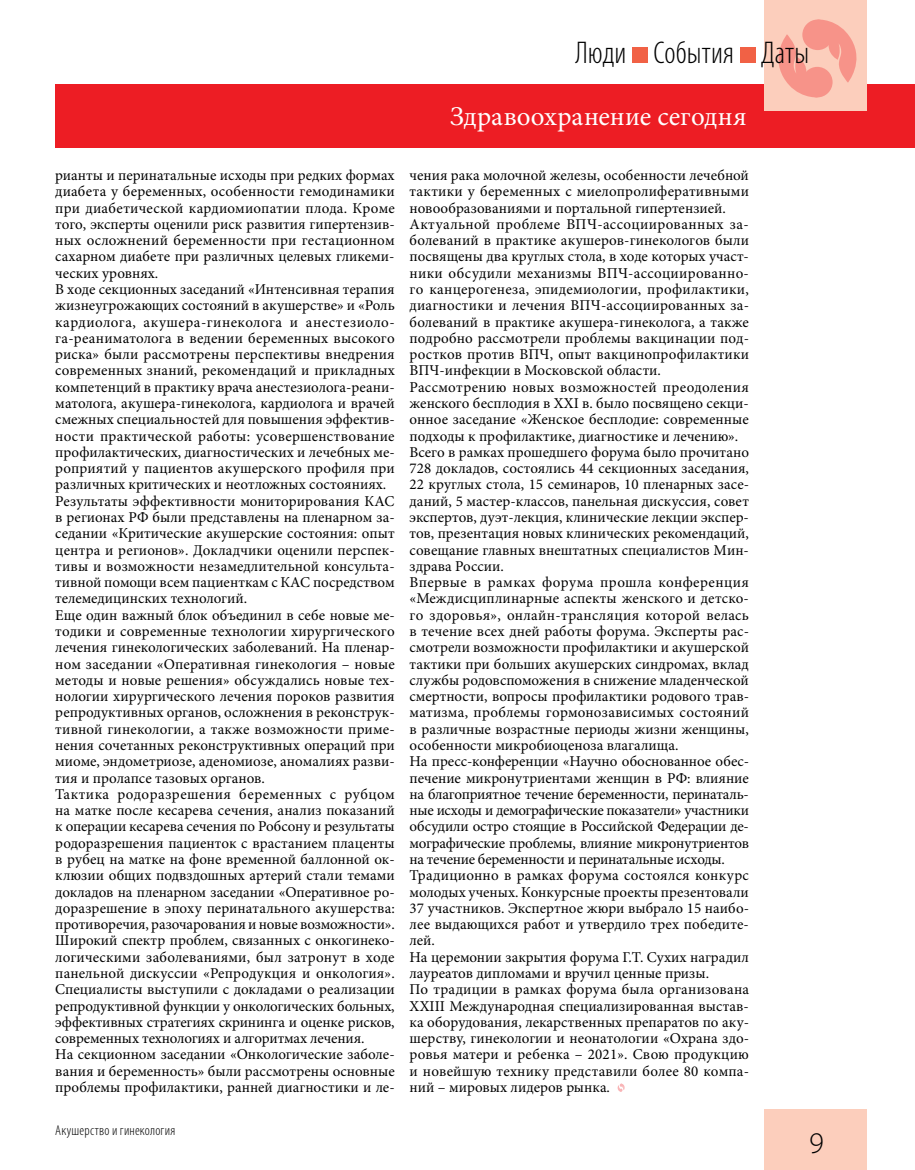
<style>
.page{position:relative;width:915px;height:1170px;background:#fff}
.page>*{position:absolute;margin:0;border:0;box-sizing:border-box;transform-origin:0 0}
.t1{font:300 condensed 31.5px "Myriad Pro";letter-spacing:.005em;color:#000}
.t2{font:300 30px "Myriad Pro";color:#000}
.t3{font:27px "Minion Pro";letter-spacing:.005em;color:#fff}
.t4{font:15px/16.2px "Minion Pro";color:#000}
.t5{font:300 condensed 14.25px "Myriad Pro";letter-spacing:.015em;color:#000}
</style>
<div class="page">
<div style="left:764px;top:1108px;width:102px;height:61px;background:#fccebc"></div>
<div style="left:55px;top:84px;width:859px;height:63px;background:#ed1d24"></div>
<div style="left:764px;top:0;width:102px;height:111px;background:#fccebc"></div>
<svg style="left:778px;top:19px;width:79px;height:79px"></svg>
<div style="left:631px;top:47px;width:16px;height:16px;background:#f16145"></div>
<div style="left:739px;top:47px;width:16px;height:16px;background:#f16145"></div>
<svg style="left:617px;top:1083px;width:8px;height:8px"></svg>
<h1 class="t1" style="left:575px;top:34px;width:235px">Люди События Даты</h1>
<h3 class="t3" style="left:450px;top:99px;width:298px">Здравоохранение сегодня</h3>
<p class="t4" style="left:55px;top:167px;width:341px">рианты и перинатальные исходы при редких формах диабета у беременных, особенности гемодинамики при диабетической кардиомиопатии плода. Кроме того, эксперты оценили риск развития гипертензив&shy;ных осложнений беременности при гестационном сахарном диабете при различных целевых гликеми&shy;ческих уровнях.<br>В ходе секционных заседаний «Интенсивная терапия жизнеугрожающих состояний в акушерстве» и «Роль кардиолога, акушера-гинеколога и анестезиоло&shy;га-реаниматолога в ведении беременных высокого риска» были рассмотрены перспективы внедрения современных знаний, рекомендаций и прикладных компетенций в практику врача анестезиолога-реани&shy;матолога, акушера-гинеколога, кардиолога и врачей смежных специальностей для повышения эффектив&shy;ности практической работы: усовершенствование профилактических, диагностических и лечебных ме&shy;роприятий у пациентов акушерского профиля при различных критических и неотложных состояниях.<br>Результаты эффективности мониторирования КАС в регионах РФ были представлены на пленарном за&shy;седании «Критические акушерские состояния: опыт центра и регионов». Докладчики оценили перспек&shy;тивы и возможности незамедлительной консульта&shy;тивной помощи всем пациенткам с КАС посредством телемедицинских технологий.<br>Еще один важный блок объединил в себе новые ме&shy;тодики и современные технологии хирургического лечения гинекологических заболеваний. На пленар&shy;ном заседании «Оперативная гинекология – новые методы и новые решения» обсуждались новые тех&shy;нологии хирургического лечения пороков развития репродуктивных органов, осложнения в реконструк&shy;тивной гинекологии, а также возможности приме&shy;нения сочетанных реконструктивных операций при миоме, эндометриозе, аденомиозе, аномалиях разви&shy;тия и пролапсе тазовых органов.<br>Тактика родоразрешения беременных с рубцом на матке после кесарева сечения, анализ показаний к операции кесарева сечения по Робсону и результаты родоразрешения пациенток с врастанием плаценты в рубец на матке на фоне временной баллонной ок&shy;клюзии общих подвздошных артерий стали темами докладов на пленарном заседании «Оперативное ро&shy;доразрешение в эпоху перинатального акушерства: противоречия, разочарования и новые возможности».<br>Широкий спектр проблем, связанных с онкогинеко&shy;логическими заболеваниями, был затронут в ходе панельной дискуссии «Репродукция и онкология».<br>Специалисты выступили с докладами о реализации репродуктивной функции у онкологических больных, эффективных стратегиях скрининга и оценке рисков, современных технологиях и алгоритмах лечения.<br>На секционном заседании «Онкологические заболе&shy;вания и беременность» были рассмотрены основные проблемы профилактики, ранней диагностики и ле-</p>
<p class="t4" style="left:409px;top:167px;width:341px">чения рака молочной железы, особенности лечебной тактики у беременных с миелопролиферативными новообразованиями и портальной гипертензией.<br>Актуальной проблеме ВПЧ-ассоциированных за&shy;болеваний в практике акушеров-гинекологов были посвящены два круглых стола, в ходе которых участ&shy;ники обсудили механизмы ВПЧ-ассоциированно&shy;го канцерогенеза, эпидемиологии, профилактики, диагностики и лечения ВПЧ-ассоциированных за&shy;болеваний в практике акушера-гинеколога, а также подробно рассмотрели проблемы вакцинации под&shy;ростков против ВПЧ, опыт вакцинопрофилактики ВПЧ-инфекции в Московской области.<br>Рассмотрению новых возможностей преодоления женского бесплодия в XXI в. было посвящено секци&shy;онное заседание «Женское бесплодие: современные подходы к профилактике, диагностике и лечению».<br>Всего в рамках прошедшего форума было прочитано 728 докладов, состоялись 44 секционных заседания, 22 круглых стола, 15 семинаров, 10 пленарных засе&shy;даний, 5 мастер-классов, панельная дискуссия, совет экспертов, дуэт-лекция, клинические лекции экспер&shy;тов, презентация новых клинических рекомендаций, совещание главных внештатных специалистов Мин&shy;здрава России.<br>Впервые в рамках форума прошла конференция «Междисциплинарные аспекты женского и детско&shy;го здоровья», онлайн-трансляция которой велась в течение всех дней работы форума. Эксперты рас&shy;смотрели возможности профилактики и акушерской тактики при больших акушерских синдромах, вклад службы родовспоможения в снижение младенческой смертности, вопросы профилактики родового трав&shy;матизма, проблемы гормонозависимых состояний в различные возрастные периоды жизни женщины, особенности микробиоценоза влагалища.<br>На пресс-конференции «Научно обоснованное обес&shy;печение микронутриентами женщин в РФ: влияние на благоприятное течение беременности, перинаталь&shy;ные исходы и демографические показатели» участники обсудили остро стоящие в Российской Федерации де&shy;мографические проблемы, влияние микронутриентов на течение беременности и перинатальные исходы.<br>Традиционно в рамках форума состоялся конкурс молодых ученых. Конкурсные проекты презентовали 37 участников. Экспертное жюри выбрало 15 наибо&shy;лее выдающихся работ и утвердило трех победите&shy;лей.<br>На церемонии закрытия форума Г.Т. Сухих наградил лауреатов дипломами и вручил ценные призы.<br>По традиции в рамках форума была организована XXIII Международная специализированная выстав&shy;ка оборудования, лекарственных препаратов по аку&shy;шерству, гинекологии и неонатологии «Охрана здо&shy;ровья матери и ребенка – 2021». Свою продукцию и новейшую технику представили более 80 компа&shy;ний – мировых лидеров рынка.</p>
<p class="t5" style="left:55px;top:1121px;width:121px">Акушерство и гинекология</p>
<h2 class="t2" style="left:808px;top:1125px;width:16px">9</h2>
</div>
